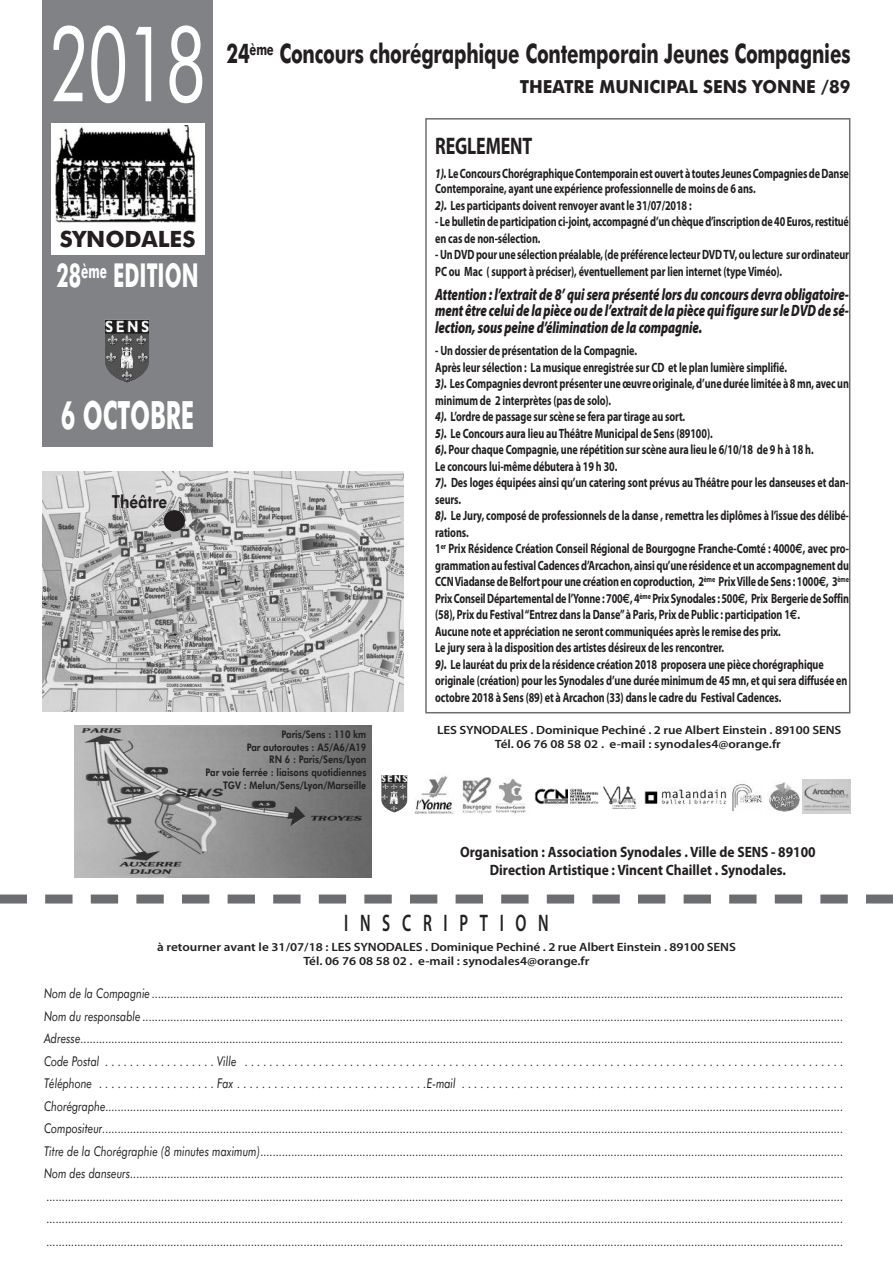
<style>
.page{position:relative;width:893px;height:1263px;background:#fff}
.page>*{position:absolute;margin:0;border:0;box-sizing:border-box;transform-origin:0 0}
.t1{font:105px "Futura BT";color:#fff;scale:.65 1}
.t2{font:700 39px "Futura BT";color:#fff;scale:.6 1}
.t3{font:700 33px "Futura BT";color:#fff;scale:.6 1}
.t4{font:700 27px "Futura BT";letter-spacing:-.01em;color:#231f20;scale:.7 1}
.t5{font:600 24px "Myriad Pro";letter-spacing:.75em;color:#231f20;scale:.65 1}
.t6{font:700 24px "Myriad Pro";letter-spacing:-.01em;color:#231f20;scale:.75 1}
.t7{font:700 22.5px "Futura BT";color:#231f20}
.t8{font:700 18px "Futura BT";color:#231f20;scale:.95 1}
.t9{font:800 18px "Futura BT";color:#231f20;scale:.85 1}
.t10{font:italic 900 16.5px/16.5px "Myriad Pro";letter-spacing:-.01em;color:#231f20;text-align:justify;scale:.75 1}
.t11{font:700 15px/18px "Myriad Pro";color:#231f20;text-align:center;scale:.9 1}
.t12{font:italic 13.5px/22.5px "Futura BT";color:#231f20;text-align:justify;scale:.8 1}
.t13{font:700 13.5px/16.5px "Myriad Pro";letter-spacing:-.01em;color:#231f20;scale:.75 1}
.t14{font:600 12px/14.4px "Myriad Pro";letter-spacing:-.01em;color:#231f20;text-align:center;scale:1.1 1}
.t15{font:800 10.5px/12.6px "Futura BT";color:#231f20;text-align:right;scale:.85 1}
.s1{font-weight:900;font-style:italic}
.s2{font-family:"Euro Sans"}
</style>
<div class="page">
<div style="left:425px;top:118px;width:425px;height:595px;border:2px solid #6c6d70"></div>
<div style="left:43px;top:0;width:170px;height:446px;background:#808285"></div>
<div style="left:51px;top:123px;width:153px;height:132px;background:#fff"></div>
<img style="left:56px;top:125px;width:140px;height:97px">
<img style="left:105px;top:320px;width:44px;height:63px">
<img style="left:43px;top:472px;width:361px;height:240px">
<img style="left:74px;top:726px;width:298px;height:151px">
<div style="left:164px;top:510px;width:21px;height:21px;background:#231f20;border-radius:50%"></div>
<svg style="left:45px;top:894px;width:803px;height:9px"></svg>
<div style="left:0;top:894px;width:27px;height:9px;background:#6c6d70"></div>
<div style="left:866px;top:894px;width:27px;height:9px;background:#6c6d70"></div>
<img style="left:381px;top:775px;width:26px;height:37px">
<img style="left:462px;top:777px;width:64px;height:37px">
<img style="left:415px;top:776px;width:38px;height:38px">
<img style="left:802px;top:780px;width:48px;height:33px">
<svg style="left:768px;top:782px;width:32px;height:30px"></svg>
<img style="left:645px;top:787px;width:82px;height:18px">
<img style="left:732px;top:784px;width:31px;height:28px">
<img style="left:534px;top:788px;width:64px;height:16px">
<img style="left:603px;top:786px;width:33px;height:23px">
<h1 class="t1" style="left:49px;top:22px;width:243px">2018</h1>
<h3 class="t7" style="left:60px;top:230px;width:137px">SYNODALES</h3>
<h3 class="t3" style="left:57px;top:262px;width:238px">28<sup>ème</sup> EDITION</h3>
<h2 class="t2" style="left:61px;top:399px;width:224px">6 OCTOBRE</h2>
<h3 class="t9" style="left:112px;top:494px;width:67px">Théâtre</h3>
<h3 class="t4" style="left:226px;top:43px;width:893px">24<sup>ème</sup> Concours chorégraphique Contemporain Jeunes Compagnies</h3>
<h3 class="t8" style="left:520px;top:79px;width:350px">THEATRE MUNICIPAL SENS YONNE /89</h3>
<h3 class="t6" style="left:435px;top:137px;width:131px">REGLEMENT</h3>
<p class="t13" style="left:435px;top:167px;width:553px;line-height:15px"><span class="s1">1).</span> Le Concours Chorégraphique Contemporain est ouvert à toutes Jeunes Compagnies de Danse<br>Contemporaine, ayant une expérience professionnelle de moins de 6 ans.</p>
<p class="t13" style="left:435px;top:198px;width:343px"><span class="s1">2).</span> Les participants doivent renvoyer avant le 31/07/2018 :</p>
<p class="t13" style="left:435px;top:214px;width:553px">- Le bulletin de participation ci-joint, accompagné d’un chèque d’inscription de 40 Euros, restitué en cas de non-sélection.</p>
<p class="t13" style="left:435px;top:247px;width:553px">- Un DVD pour une sélection préalable, (de préférence lecteur DVDTV, ou lecture sur ordinateur<br>PC ou Mac ( support à préciser), éventuellement par lien internet (type Viméo).</p>
<p class="t10" style="left:435px;top:287px;width:553px">Attention : l’extrait de 8’ qui sera présenté lors du concours devra obligatoire&shy;ment être celuide lapièceou de l’extraitde lapiècequifigure surleDVDde sé&shy;lection, sous peine d’élimination de la compagnie.</p>
<p class="t13" style="left:435px;top:343px;width:553px">- Un dossier de présentation de la Compagnie.<br>Après leur sélection : La musique enregistrée sur CD et le plan lumière simplifié.<br><span class="s1">3).</span> Les Compagnies devront présenter une œuvre originale, d’une durée limitée à 8 mn, avec un minimum de 2 interprètes (pas de solo).<br><span class="s1">4).</span> L’ordre de passage sur scène se fera par tirage au sort.<br><span class="s1">5).</span> Le Concours aura lieu auThéâtre Municipal de Sens (89100).<br><span class="s1">6).</span> Pour chaque Compagnie, une répétition sur scène aura lieu le 6/10/18 de 9 h à 18 h.<br>Le concours lui-même débutera à 19 h 30.<br><span class="s1">7).</span> Des loges équipées ainsi qu’un catering sont prévus au Théâtre pour les danseuses et dan&shy;seurs.<br><span class="s1">8).</span> Le Jury, composé de professionnels de la danse , remettra les diplômes à l’issue des délibé&shy;rations.<br>1<sup>er</sup> Prix Résidence Création Conseil Régional de Bourgogne Franche-Comté : 4000<span class="s2">€</span>, avec pro&shy;grammation au festival Cadences d’Arcachon, ainsi qu’une résidence et un accompagnement du CCNViadanse de Belfort pour une création en coproduction, 2<sup>ème</sup> PrixVille de Sens : 1000<span class="s2">€</span>, 3<sup>ème </sup>Prix Conseil Départemental de l’Yonne : 700<span class="s2">€</span>, 4<sup>ème</sup> Prix Synodales : 500<span class="s2">€</span>, Prix Bergerie de Soffin (58), Prix du Festival“Entrez dans la Danse”à Paris, Prix de Public : participation 1<span class="s2">€</span>.<br>Aucune note et appréciation ne seront communiquées après le remise des prix.<br>Le jury sera à la disposition des artistes désireux de les rencontrer.<br><span class="s1">9).</span> Le lauréat du prix de la résidence création 2018 proposera une pièce chorégraphique originale (création) pour les Synodales d’une durée minimum de 45 mn, et qui sera diffusée en octobre 2018 à Sens (89) et à Arcachon (33) dans le cadre du Festival Cadences.</p>
<p class="t15" style="left:206px;top:729px;width:191px">Paris/Sens : 110 km<br>Par autoroutes : A5/A6/A19<br>RN 6 : Paris/Sens/Lyon<br>Par voie ferrée : liaisons quotidiennes<br>TGV : Melun/Sens/Lyon/Marseille</p>
<p class="t14" style="left:437px;top:723px;width:369px">LES SYNODALES . Dominique Pechiné . 2 rue Albert Einstein . 89100 SENS<br>Tél. 06 76 08 58 02 . e-mail : synodales4@orange.fr</p>
<p class="t11" style="left:460px;top:844px;width:396px">Organisation : Association Synodales . Ville de SENS - 89100<br>Direction Artistique : Vincent Chaillet . Synodales.</p>
<h3 class="t5" style="left:344px;top:914px;width:316px">INSCRIPTION</h3>
<p class="t14" style="left:157px;top:941px;width:528px">à retourner avant le 31/07/18 : LES SYNODALES . Dominique Pechiné . 2 rue Albert Einstein . 89100 SENS<br>Tél. 06 76 08 58 02 . e-mail : synodales4@orange.fr</p>
<p class="t12" style="left:44px;top:983px;width:1001px">Nom de la Compagnie ...............................................................................................................................................................................................................................<br>Nom du responsable ..................................................................................................................................................................................................................................<br>Adresse......................................................................................................................................................................................................................................................<br>Code Postal . . . . . . . . . . . . . . . . . . Ville . . . . . . . . . . . . . . . . . . . . . . . . . . . . . . . . . . . . . . . . . . . . . . . . . . . . . . . . . . . . . . . . . . . . . . . . . . . . . . . . . . . . . . . . . . . . . . . . .<br>Téléphone . . . . . . . . . . . . . . . . . . . Fax . . . . . . . . . . . . . . . . . . . . . . . . . . . . . . .E-mail . . . . . . . . . . . . . . . . . . . . . . . . . . . . . . . . . . . . . . . . . . . . . . . . . . . . . . . . . . . . . .<br>Chorégraphe..............................................................................................................................................................................................................................................<br>Compositeur...............................................................................................................................................................................................................................................<br>Titre de la Chorégraphie (8 minutes maximum)............................................................................................................................................................................................<br>Nom des danseurs...................................................................................................................................................................................................................................... ................................................................................................................................................................................................................................................................. ................................................................................................................................................................................................................................................................. .................................................................................................................................................................................................................................................................</p>
</div>
